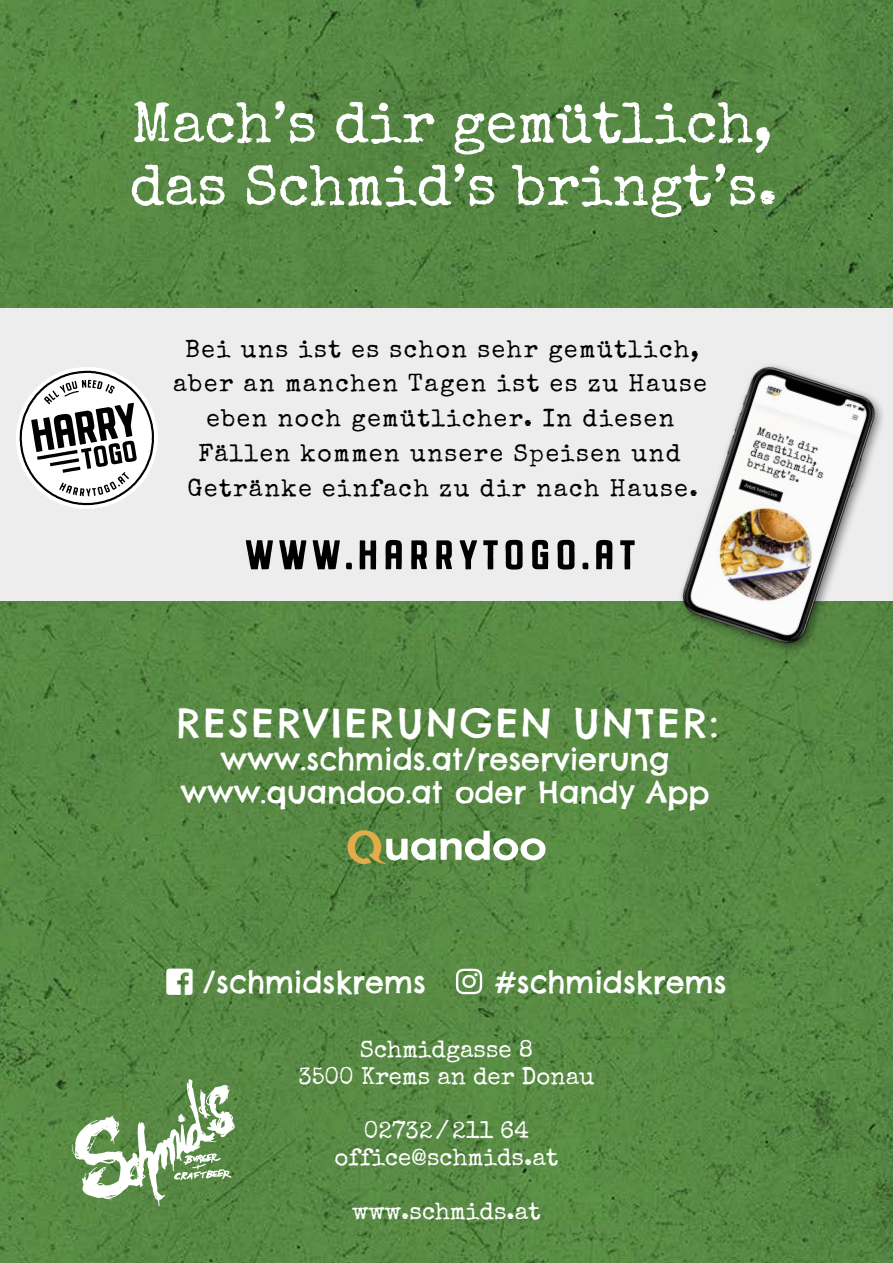
<style>
.page{position:relative;width:893px;height:1263px;background:#fff}
.page>*{position:absolute;margin:0;border:0;box-sizing:border-box;transform-origin:0 0}
.t1{font:57.75px/62.7px "Special Elite";color:#fff}
.t2{font:51.75px "Buckwheat TC";letter-spacing:.07em;color:#000}
.t3{font:39px "Chelsea Market";letter-spacing:.07em;color:#fff}
.t4{font:30px/33px "Chelsea Market";color:#fff;text-align:center}
.t5{font:24.6px/34.8px "Special Elite";letter-spacing:.065em;color:#000;text-align:center}
.t6{font:24px/27px "Special Elite";color:#fff;text-align:center}
</style>
<div class="page">
<img style="left:0;top:0;width:893px;height:1263px">
<svg style="left:344px;top:829px;width:202px;height:36px"></svg>
<svg style="left:456px;top:969px;width:26px;height:25px"></svg>
<svg style="left:72px;top:1079px;width:163px;height:127px"></svg>
<div style="left:0;top:308px;width:893px;height:292px;background:#ededed"></div>
<svg style="left:16px;top:367px;width:142px;height:142px"></svg>
<img style="left:643px;top:365px;width:250px;height:332px">
<svg style="left:166px;top:969px;width:27px;height:26px"></svg>
<h1 class="t1" style="left:129px;top:92px;width:650px">Mach’s dir gemütlich, das Schmid’s bringt’s.</h1>
<p class="t5" style="left:173px;top:331px;width:535px">Bei uns ist es schon sehr gemütlich, aber an manchen Tagen ist es zu Hause eben noch gemütlicher. In diesen Fällen kommen unsere Speisen und Getränke einfach zu dir nach Hause.</p>
<h2 class="t2" style="left:244px;top:521px;width:393px">www.harrytogo.at</h2>
<h3 class="t3" style="left:177px;top:698px;width:543px">RESERVIERUNGEN UNTER:</h3>
<p class="t4" style="left:181px;top:742px;width:531px">www.schmids.at/reservierung www.quandoo.at oder Handy App</p>
<p class="t4" style="left:203px;top:965px;width:225px">/schmidskrems</p>
<p class="t4" style="left:494px;top:965px;width:234px">#schmidskrems</p>
<p class="t6" style="left:298px;top:1036px;width:298px">Schmidgasse 8<br>3500 Krems an der Donau</p>
<p class="t6" style="left:335px;top:1117px;width:225px">02732/211 64 office@schmids.at</p>
<p class="t6" style="left:352px;top:1198px;width:190px">www.schmids.at</p>
</div>
